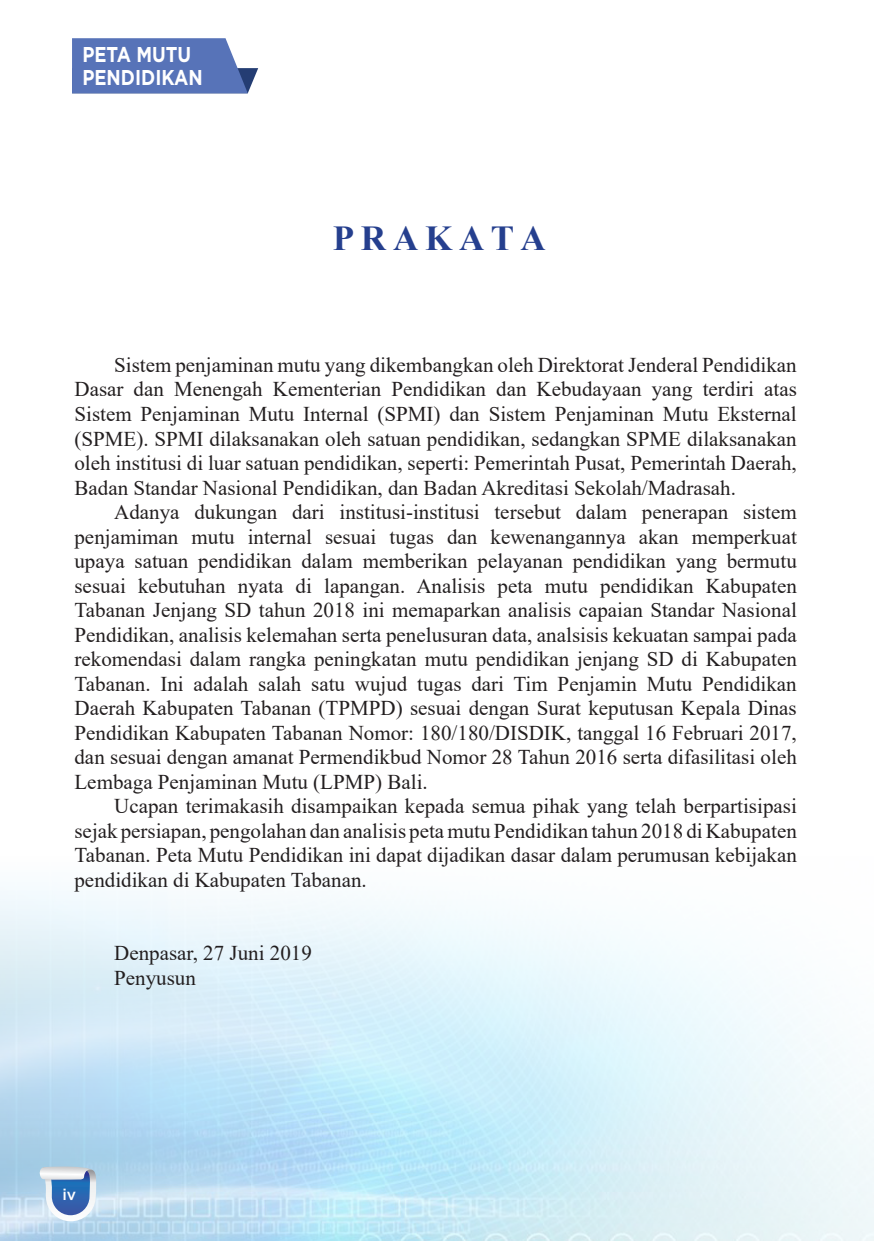
<style>
.page{position:relative;width:874px;height:1241px;background:#fff}
.page>*{position:absolute;margin:0;border:0;box-sizing:border-box;transform-origin:0 0}
.judul{font:700 35px "Times New Roman";color:#253f8e}
.t1{font:700 21.35px/23.1px "Gotham";color:#fff;scale:.85 1}
.t2{font:21px/24.5px "Times New Roman";color:#231f20;text-align:justify}
.t3{font:500 15.58px "Gotham";color:#fff}
</style>
<div class="page">
<img style="left:0;top:890px;width:873px;height:350px">
<svg style="left:38px;top:1166px;width:58px;height:55px"></svg>
<svg style="left:72px;top:38px;width:186px;height:55px;background:#647ebc"></svg>
<p class="t1" style="left:82px;top:43px;width:143px">PETA MUTU<br>PENDIDIKAN</p>
<p class="judul" style="left:332px;top:212px;width:214px">P R A K A T A</p>
<p class="t2" style="left:74px;top:352px;width:723px;text-indent:40px">Sistem penjaminan mutu yang dikembangkan oleh Direktorat Jenderal Pendidikan Dasar dan Menengah Kementerian Pendidikan dan Kebudayaan yang terdiri atas Sistem Penjaminan Mutu Internal (SPMI) dan Sistem Penjaminan Mutu Eksternal (SPME). SPMI dilaksanakan oleh satuan pendidikan, sedangkan SPME dilaksanakan oleh institusi di luar satuan pendidikan, seperti: Pemerintah Pusat, Pemerintah Daerah, Badan Standar Nasional Pendidikan, dan Badan Akreditasi Sekolah/Madrasah.</p>
<p class="t2" style="left:74px;top:499px;width:723px;text-indent:40px">Adanya dukungan dari institusi-institusi tersebut dalam penerapan sistem penjamiman mutu internal sesuai tugas dan kewenangannya akan memperkuat upaya satuan pendidikan dalam memberikan pelayanan pendidikan yang bermutu sesuai kebutuhan nyata di lapangan. Analisis peta mutu pendidikan Kabupaten Tabanan Jenjang SD tahun 2018 ini memaparkan analisis capaian Standar Nasional Pendidikan, analisis kelemahan serta penelusuran data, analsisis kekuatan sampai pada rekomendasi dalam rangka peningkatan mutu pendidikan jenjang SD di Kabupaten Tabanan. Ini adalah salah satu wujud tugas dari Tim Penjamin Mutu Pendidikan Daerah Kabupaten Tabanan (TPMPD) sesuai dengan Surat keputusan Kepala Dinas Pendidikan Kabupaten Tabanan Nomor: 180/180/DISDIK, tanggal 16 Februari 2017, dan sesuai dengan amanat Permendikbud Nomor 28 Tahun 2016 serta difasilitasi oleh Lembaga Penjaminan Mutu (LPMP) Bali.</p>
<p class="t2" style="left:74px;top:793px;width:723px;text-indent:40px">Ucapan terimakasih disampaikan kepada semua pihak yang telah berpartisipasi sejak persiapan, pengolahan dan analisis peta mutu Pendidikan tahun 2018 di Kabupaten Tabanan. Peta Mutu Pendidikan ini dapat dijadikan dasar dalam perumusan kebijakan pendidikan di Kabupaten Tabanan.</p>
<p class="t2" style="left:114px;top:940px;width:199px">Denpasar, 27 Juni 2019</p>
<p class="t2" style="left:114px;top:964px;width:83px">Penyusun</p>
<p class="t3" style="left:62px;top:1183px;width:15px">iv</p>
</div>
